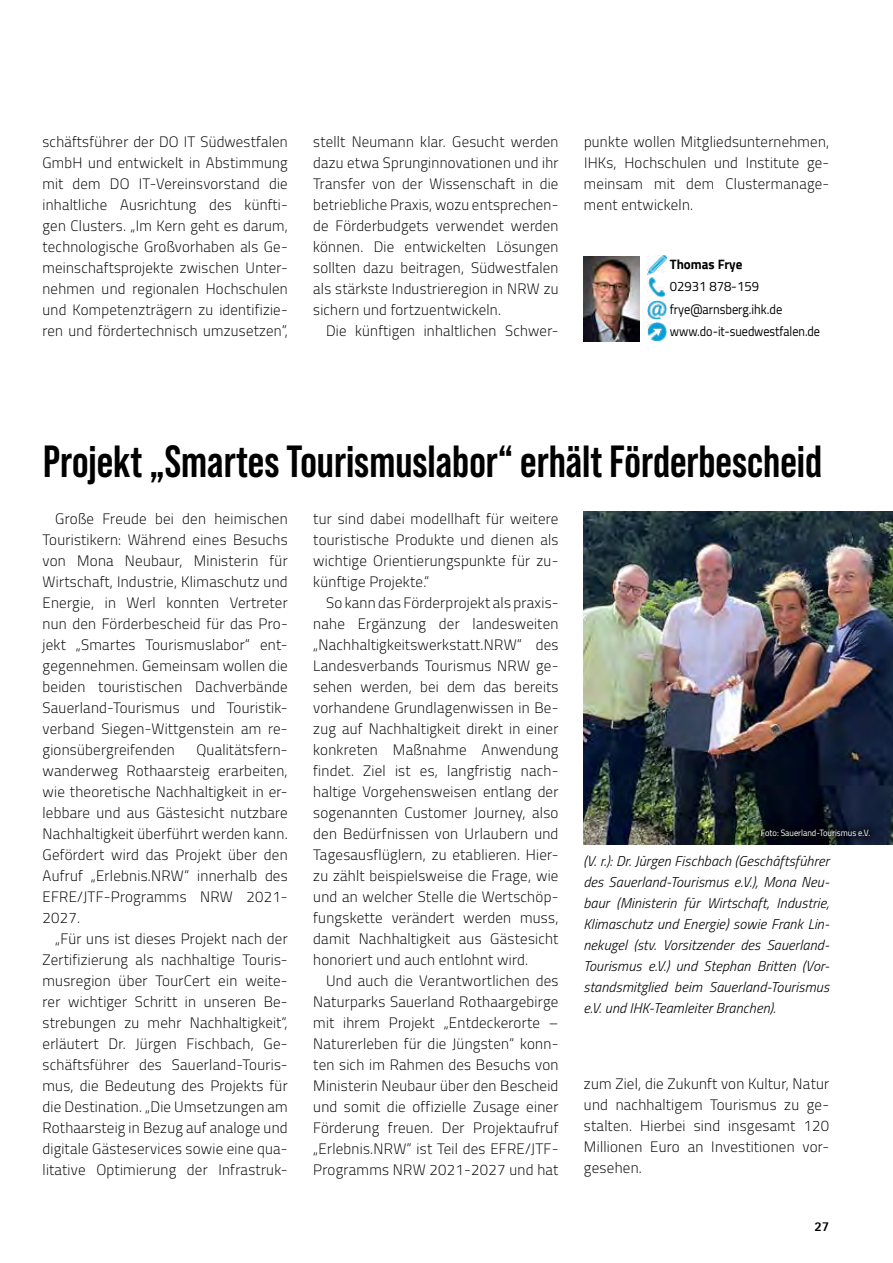
<style>
.page{position:relative;width:893px;height:1263px;background:#fff}
.page>*{position:absolute;margin:0;border:0;box-sizing:border-box;transform-origin:0 0}
.t1{font:700 45px "Bebas Neue Pro";color:#000}
.t2{font:300 15px/21px "Cairo";letter-spacing:.02em;color:#000;text-align:justify}
.t3{font:italic 300 14.25px/21px "Cairo";letter-spacing:.01em;color:#000;text-align:justify}
.t4{font:13.5px/22.5px "Cairo";color:#000}
.t5{font:700 13.5px "Cairo";color:#000}
.t6{font:800 13.5px "Agfa Rotis Sans Serif";color:#000}
.t7{font:9px "Cairo";color:#fff;scale:.94 1}
</style>
<div class="page">
<img style="left:648px;top:255px;width:19px;height:19px">
<img style="left:648px;top:278px;width:19px;height:19px">
<img style="left:648px;top:300px;width:19px;height:19px">
<img style="left:648px;top:323px;width:19px;height:19px">
<img style="left:584px;top:257px;width:55px;height:84px">
<img style="left:583px;top:511px;width:310px;height:333px">
<div style="left:752px;top:820px;width:127px;height:26px;background:#000;opacity:.45"></div>
<p class="t2" style="left:43px;top:131px;width:247px">schäftsführer der DO IT Südwestfalen GmbH und entwickelt in Abstimmung mit dem DO IT-Vereinsvorstand die inhaltliche Ausrichtung des künfti&shy;gen Clusters. „Im Kern geht es darum, technologische Großvorhaben als Ge&shy;meinschaftsprojekte zwischen Unter&shy;nehmen und regionalen Hochschulen und Kompetenzträgern zu identifizie&shy;ren und fördertechnisch umzusetzen“,</p>
<p class="t2" style="left:313px;top:131px;width:247px">stellt Neumann klar. Gesucht werden dazu etwa Sprunginnovationen und ihr Transfer von der Wissenschaft in die betriebliche Praxis, wozu entsprechen&shy;de Förderbudgets verwendet werden können. Die entwickelten Lösungen sollten dazu beitragen, Südwestfalen als stärkste Industrieregion in NRW zu sichern und fortzuentwickeln.</p>
<p class="t2" style="left:326px;top:320px;width:234px">Die künftigen inhaltlichen Schwer-</p>
<p class="t2" style="left:584px;top:131px;width:247px">punkte wollen Mitgliedsunternehmen, IHKs, Hochschulen und Institute ge&shy;meinsam mit dem Clustermanage&shy;ment entwickeln.</p>
<p class="t5" style="left:670px;top:256px;width:74px">Thomas Frye</p>
<p class="t4" style="left:670px;top:275px;width:152px">02931 878-159 frye@arnsberg.ihk.de www.do-it-suedwestfalen.de</p>
<h1 class="t1" style="left:43px;top:435px;width:780px">Projekt „Smartes Tourismuslabor“ erhält Förderbescheid</h1>
<p class="t2" style="left:43px;top:508px;width:247px;text-indent:13px">Große Freude bei den heimischen Touristikern: Während eines Besuchs von Mona Neubaur, Ministerin für Wirtschaft, Industrie, Klimaschutz und Energie, in Werl konnten Vertreter nun den Förderbescheid für das Pro&shy;jekt „Smartes Tourismuslabor“ ent&shy;gegennehmen. Gemeinsam wollen die beiden touristischen Dachverbände Sauerland-Tourismus und Touristik&shy;verband Siegen-Wittgenstein am re&shy;gionsübergreifenden</p>
<p class="t2" style="left:313px;top:508px;width:247px">tur sind dabei modellhaft für weitere touristische Produkte und dienen als wichtige Orientierungspunkte für zu&shy;künftige Projekte.“</p>
<p class="t2" style="left:313px;top:592px;width:247px;text-indent:13px">So kann das Förderprojekt als praxis&shy;nahe Ergänzung der landesweiten „Nachhaltigkeitswerkstatt.NRW“ des Landesverbands Tourismus NRW ge&shy;sehen werden, bei dem das bereits vorhandene Grundlagenwissen in Be&shy;zug auf Nachhaltigkeit direkt in einer konkreten Maßnahme Anwendung findet. Ziel ist es, langfristig nach&shy;haltige Vorgehensweisen entlang der sogenannten Customer Journey, also den Bedürfnissen von Urlaubern und Tagesausflüglern, zu etablieren. Hier&shy;zu zählt beispielsweise die Frage, wie und an welcher Stelle die Wertschöp&shy;fungskette verändert werden muss, damit Nachhaltigkeit aus Gästesicht honoriert und auch entlohnt wird.</p>
<p class="t2" style="left:313px;top:970px;width:247px;text-indent:13px">Und auch die Verantwortlichen des Naturparks Sauerland Rothaargebirge mit ihrem Projekt „Entdeckerorte – Naturerleben für die Jüngsten“ konn&shy;ten sich im Rahmen des Besuchs von Ministerin Neubaur über den Bescheid und somit die offizielle Zusage einer Förderung freuen. Der Projektaufruf „Erlebnis.NRW“ ist Teil des EFRE/JTF-Programms NRW 2021-2027 und hat</p>
<p class="t2" style="left:43px;top:739px;width:247px;text-indent:154px">Qualitätsfern&shy;wanderweg Rothaarsteig erarbeiten, wie theoretische Nachhaltigkeit in er&shy;lebbare und aus Gästesicht nutzbare Nachhaltigkeit überführt werden kann.<br>Gefördert wird das Projekt über den Aufruf „Erlebnis.NRW“ innerhalb des EFRE/JTF-Programms NRW 2021- 2027.</p>
<p class="t2" style="left:43px;top:928px;width:247px;text-indent:13px">„Für uns ist dieses Projekt nach der Zertifizierung als nachhaltige Touris&shy;musregion über TourCert ein weite&shy;rer wichtiger Schritt in unseren Be&shy;strebungen zu mehr Nachhaltigkeit“, erläutert Dr. Jürgen Fischbach, Ge&shy;schäftsführer des Sauerland-Touris&shy;mus, die Bedeutung des Projekts für die Destination. „Die Umsetzungen am Rothaarsteig in Bezug auf analoge und digitale Gästeservices sowie eine qua&shy;litative Optimierung der Infrastruk-</p>
<p class="t7" style="left:761px;top:825px;width:118px">Foto: Sauerland-Tourismus e.V.</p>
<p class="t3" style="left:583px;top:850px;width:247px">(V. r.): Dr. Jürgen Fischbach (Geschäftsführer des Sauerland-Tourismus e.V.), Mona Neu&shy;baur (Ministerin für Wirtschaft, Industrie, Klimaschutz und Energie) sowie Frank Lin&shy;nekugel (stv. Vorsitzender des Sauerland-Tourismus e.V.) und Stephan Britten (Vor&shy;standsmitglied beim Sauerland-Tourismus e.V. und IHK-Teamleiter Branchen).</p>
<p class="t2" style="left:584px;top:1073px;width:247px">zum Ziel, die Zukunft von Kultur, Natur und nachhaltigem Tourismus zu ge&shy;stalten. Hierbei sind insgesamt 120<br>Millionen Euro an Investitionen vor&shy;gesehen.</p>
<p class="t6" style="left:814px;top:1218px;width:16px">27</p>
</div>
